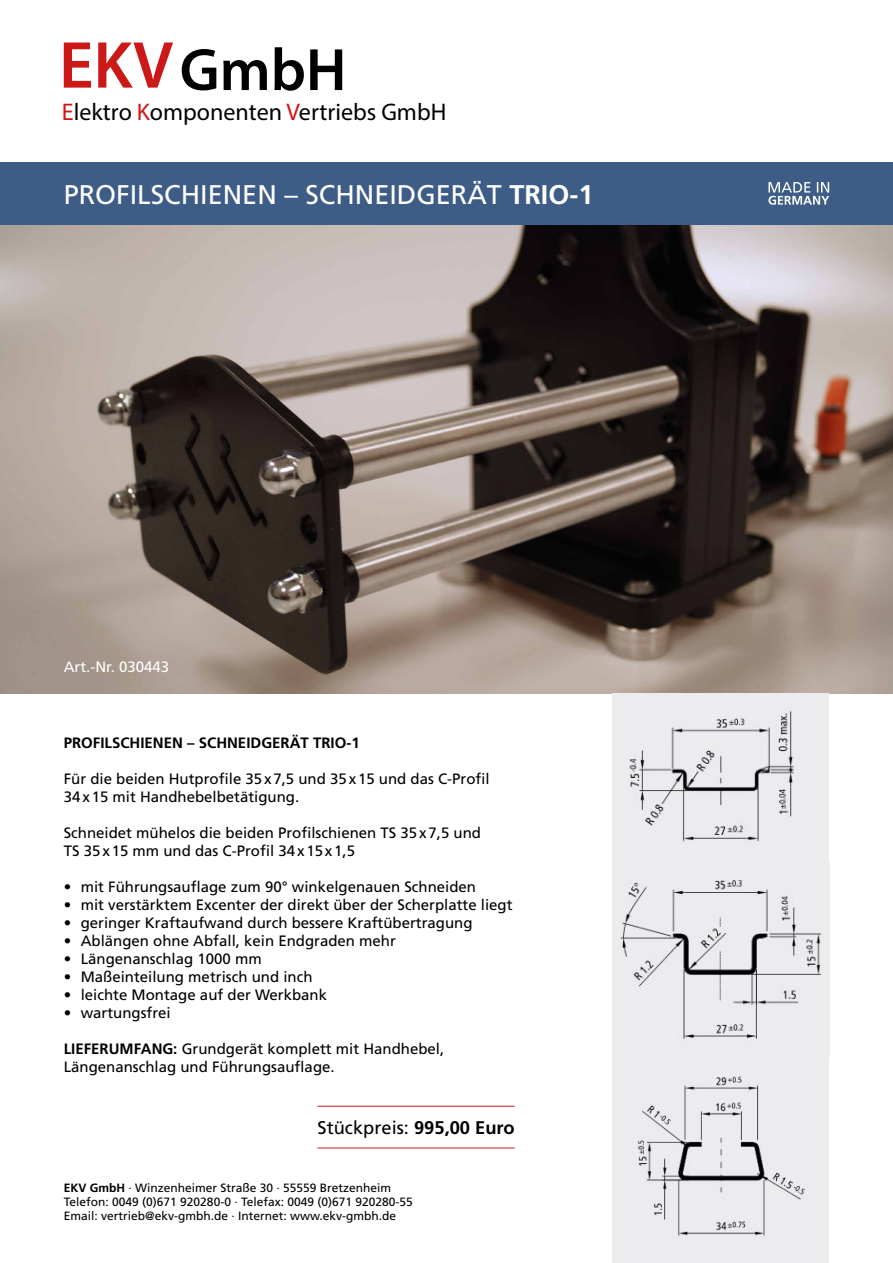
<style>
.page{position:relative;width:893px;height:1263px;background:#fff}
.page>*{position:absolute;margin:0;border:0;box-sizing:border-box;transform-origin:0 0}
.t1{font:600 60.15px "Myriad Pro";color:#000}
.t2{font:27px "Frutiger";color:#fff}
.t3{font:24.15px "Myriad Pro";color:#000}
.t4{font:18.3px "Frutiger";color:#000}
.t5{font:15px/18px "Frutiger";color:#000}
.t6{font:700 15px "Frutiger";color:#000}
.t7{font:15px "Frutiger";color:#fff}
.t8{font:12px/14.4px "Frutiger";color:#000}
.s1{font-size:66.9px;color:#cb1917}
.s2{color:#cb1917}
.s3{font-weight:700}
</style>
<div class="page">
<div style="left:0;top:162px;width:893px;height:64px;background:#3e5d86"></div>
<img style="left:0;top:226px;width:893px;height:468px">
<svg style="left:768px;top:182px;width:61px;height:23px"></svg>
<div style="left:612px;top:1056px;width:217px;height:207px;background:#ececee"></div>
<img style="left:638px;top:1076px;width:168px;height:160px">
<img style="left:613px;top:863px;width:216px;height:193px">
<div style="left:612px;top:694px;width:217px;height:169px;background:#ececee"></div>
<img style="left:627px;top:710px;width:167px;height:132px">
<hr style="left:318px;top:1106px;width:196px;height:1px;background:#cb1917">
<hr style="left:318px;top:1147px;width:196px;height:1px;background:#cb1917">
<h1 class="t1" style="left:59px;top:32px;width:289px"><span class="s1">EKV</span>GmbH</h1>
<h3 class="t3" style="left:62px;top:97px;width:386px"><span class="s2">E</span>lektro <span class="s2">K</span>omponenten <span class="s2">V</span>ertriebs GmbH</h3>
<h2 class="t2" style="left:64px;top:179px;width:531px">PROFILSCHIENEN – SCHNEIDGERÄT <span class="s3">TRIO-1</span></h2>
<p class="t7" style="left:64px;top:658px;width:107px">Art.-Nr. 030443</p>
<p class="t6" style="left:64px;top:734px;width:297px">PROFILSCHIENEN – SCHNEIDGERÄT TRIO-1</p>
<p class="t5" style="left:64px;top:769px;width:427px">Für die beiden Hutprofile 35x7,5 und 35x15 und das C-Profil<br>34x15 mit Handhebelbetätigung.</p>
<p class="t5" style="left:64px;top:823px;width:419px">Schneidet mühelos die beiden Profilschienen TS 35x7,5 und<br>TS 35x15 mm und das C-Profil 34x15x1,5</p>
<p class="t5" style="left:64px;top:877px;width:414px">• mit Führungsauflage zum 90° winkelgenauen Schneiden</p>
<p class="t5" style="left:64px;top:895px;width:450px">• mit verstärktem Excenter der direkt über der Scherplatte liegt</p>
<p class="t5" style="left:64px;top:913px;width:410px">• geringer Kraftaufwand durch bessere Kraftübertragung</p>
<p class="t5" style="left:64px;top:931px;width:334px">• Ablängen ohne Abfall, kein Endgraden mehr</p>
<p class="t5" style="left:64px;top:949px;width:199px">• Längenanschlag 1000 mm</p>
<p class="t5" style="left:64px;top:967px;width:250px">• Maßeinteilung metrisch und inch</p>
<p class="t5" style="left:64px;top:985px;width:265px">• leichte Montage auf der Werkbank</p>
<p class="t5" style="left:64px;top:1003px;width:109px">• wartungsfrei</p>
<p class="t5" style="left:64px;top:1039px;width:382px"><span class="s3">LIEFERUMFANG:</span> Grundgerät komplett mit Handhebel,<br>Längenanschlag und Führungsauflage.</p>
<p class="t4" style="left:318px;top:1117px;width:198px">Stückpreis: <span class="s3">995,00 Euro</span></p>
<p class="t8" style="left:64px;top:1180px;width:351px"><span class="s3">EKV GmbH</span> · Winzenheimer Straße 30 · 55559 Bretzenheim<br>Telefon: 0049 (0)671 920280-0 · Telefax: 0049 (0)671 920280-55<br>Email: vertrieb@ekv-gmbh.de · Internet: www.ekv-gmbh.de</p>
</div>
